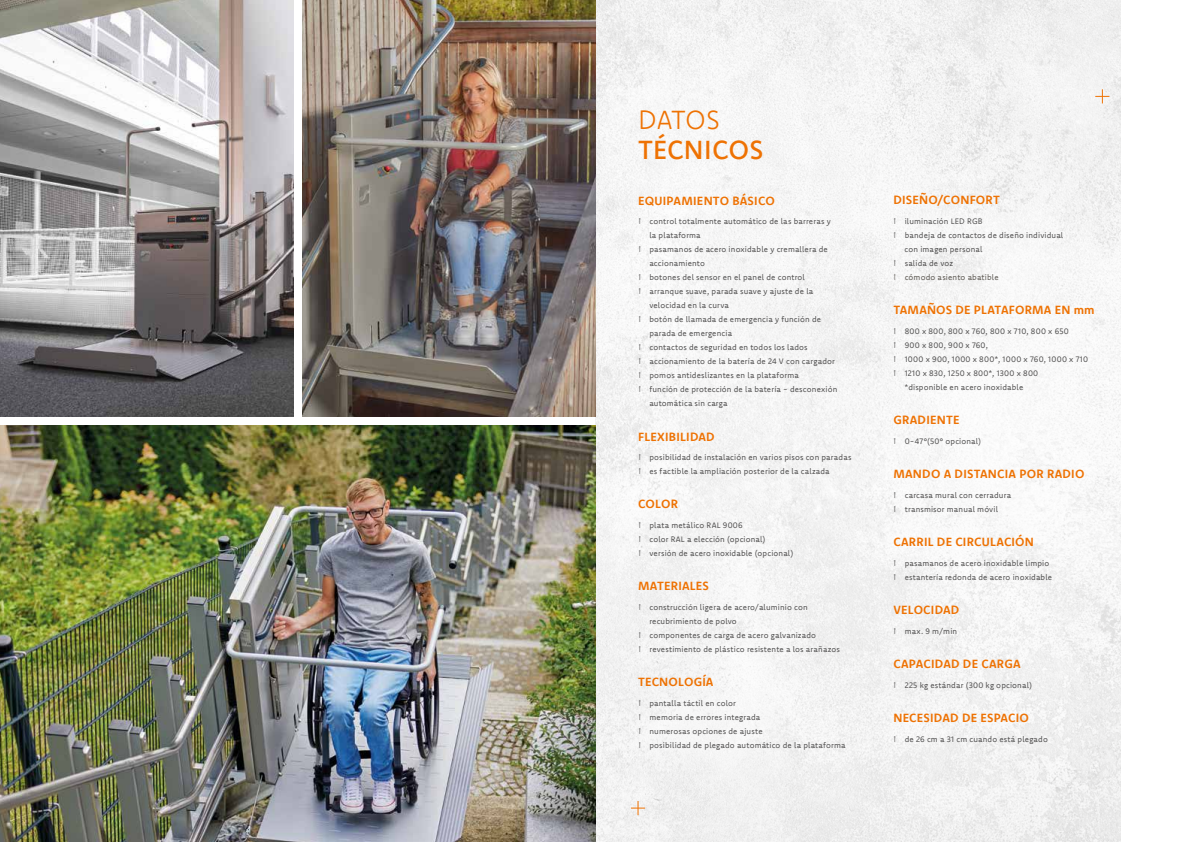
<style>
.page{position:relative;width:1191px;height:842px;background:#fff}
.page>*{position:absolute;margin:0;border:0;box-sizing:border-box;transform-origin:0 0}
.t1{font:500 26.5px "Komet";color:#ee7203}
.t2{font:300 26.5px "Komet";letter-spacing:-.02em;color:#ee7203}
.t3{font:700 12px "Komet";letter-spacing:.02em;color:#ee7203}
.t4{font:8px/14px "Komet";letter-spacing:.02em;color:#504f4f}
.t5{font:8px "Komet";letter-spacing:.015em;color:#5b5751}
</style>
<div class="page">
<img style="left:595px;top:0;width:525px;height:842px">
<img style="left:0;top:425px;width:595px;height:417px">
<img style="left:0;top:0;width:293px;height:417px">
<img style="left:302px;top:0;width:293px;height:417px">
<svg style="left:1095px;top:89px;width:14px;height:14px"></svg>
<svg style="left:631px;top:801px;width:14px;height:14px"></svg>
<svg style="left:894px;top:218px;width:2px;height:6px"></svg>
<svg style="left:894px;top:232px;width:2px;height:6px"></svg>
<svg style="left:894px;top:260px;width:2px;height:6px"></svg>
<svg style="left:894px;top:274px;width:2px;height:6px"></svg>
<svg style="left:894px;top:328px;width:2px;height:6px"></svg>
<svg style="left:894px;top:342px;width:2px;height:6px"></svg>
<svg style="left:894px;top:356px;width:2px;height:6px"></svg>
<svg style="left:894px;top:370px;width:2px;height:6px"></svg>
<svg style="left:894px;top:438px;width:2px;height:6px"></svg>
<svg style="left:894px;top:492px;width:2px;height:6px"></svg>
<svg style="left:894px;top:506px;width:2px;height:6px"></svg>
<svg style="left:894px;top:560px;width:2px;height:6px"></svg>
<svg style="left:894px;top:574px;width:2px;height:6px"></svg>
<svg style="left:894px;top:628px;width:2px;height:6px"></svg>
<svg style="left:894px;top:682px;width:2px;height:6px"></svg>
<svg style="left:894px;top:736px;width:2px;height:6px"></svg>
<h1 class="t2" style="left:638px;top:102px;width:83px">DATOS</h1>
<h1 class="t1" style="left:638px;top:132px;width:127px">TÉCNICOS</h1>
<h2 class="t3" style="left:638px;top:193px;width:138px">EQUIPAMIENTO BÁSICO</h2>
<p class="t4" style="left:649px;top:214px;width:189px">control totalmente automático de las barreras y la plataforma<br>pasamanos de acero inoxidable y cremallera de accionamiento<br>botones del sensor en el panel de control arranque suave, parada suave y ajuste de la velocidad en la curva<br>botón de llamada de emergencia y función de parada de emergencia<br>contactos de seguridad en todos los lados accionamiento de la batería de 24 V con cargador pomos antideslizantes en la plataforma<br>función de protección de la batería - desconexión automática sin carga</p>
<h2 class="t3" style="left:638px;top:428px;width:78px">FLEXIBILIDAD</h2>
<p class="t4" style="left:649px;top:450px;width:203px">posibilidad de instalación en varios pisos con paradas es factible la ampliación posterior de la calzada</p>
<h2 class="t3" style="left:638px;top:496px;width:41px">COLOR</h2>
<p class="t4" style="left:649px;top:518px;width:145px">plata metálico RAL 9006<br>color RAL a elección (opcional) versión de acero inoxidable (opcional)</p>
<h2 class="t3" style="left:638px;top:578px;width:72px">MATERIALES</h2>
<p class="t4" style="left:649px;top:600px;width:192px">construcción ligera de acero/aluminio con recubrimiento de polvo<br>componentes de carga de acero galvanizado revestimiento de plástico resistente a los arañazos</p>
<h2 class="t3" style="left:638px;top:674px;width:77px">TECNOLOGÍA</h2>
<p class="t4" style="left:649px;top:696px;width:197px">pantalla táctil en color<br>memoria de errores integrada<br>numerosas opciones de ajuste<br>posibilidad de plegado automático de la plataforma</p>
<h2 class="t3" style="left:893px;top:192px;width:108px">DISEÑO/CONFORT</h2>
<p class="t4" style="left:904px;top:214px;width:160px">iluminación LED RGB<br>bandeja de contactos de diseño individual con imagen personal<br>salida de voz</p>
<p class="t5" style="left:904px;top:272px;width:95px">cómodo asiento abatible</p>
<h2 class="t3" style="left:893px;top:302px;width:203px">TAMAÑOS DE PLATAFORMA EN mm</h2>
<p class="t4" style="left:904px;top:324px;width:185px">800 x 800, 800 x 760, 800 x 710, 800 x 650<br>900 x 800, 900 x 760,<br>1000 x 900, 1000 x 800*, 1000 x 760, 1000 x 710<br>1210 x 830, 1250 x 800*, 1300 x 800<br>*disponible en acero inoxidable</p>
<h2 class="t3" style="left:893px;top:412px;width:68px">GRADIENTE</h2>
<p class="t4" style="left:904px;top:434px;width:78px">0-47°(50° opcional)</p>
<h2 class="t3" style="left:893px;top:466px;width:193px">MANDO A DISTANCIA POR RADIO</h2>
<p class="t4" style="left:904px;top:488px;width:108px">carcasa mural con cerradura transmisor manual móvil</p>
<h2 class="t3" style="left:893px;top:534px;width:142px">CARRIL DE CIRCULACIÓN</h2>
<p class="t4" style="left:904px;top:556px;width:149px">pasamanos de acero inoxidable limpio estantería redonda de acero inoxidable</p>
<h2 class="t3" style="left:893px;top:602px;width:68px">VELOCIDAD</h2>
<p class="t4" style="left:904px;top:624px;width:54px">max. 9 m/min</p>
<h2 class="t3" style="left:893px;top:656px;width:129px">CAPACIDAD DE CARGA</h2>
<p class="t4" style="left:904px;top:678px;width:129px">225 kg estándar (300 kg opcional)</p>
<h2 class="t3" style="left:893px;top:710px;width:137px">NECESIDAD DE ESPACIO</h2>
<p class="t4" style="left:904px;top:732px;width:145px">de 26 cm a 31 cm cuando está plegado</p>
</div>
